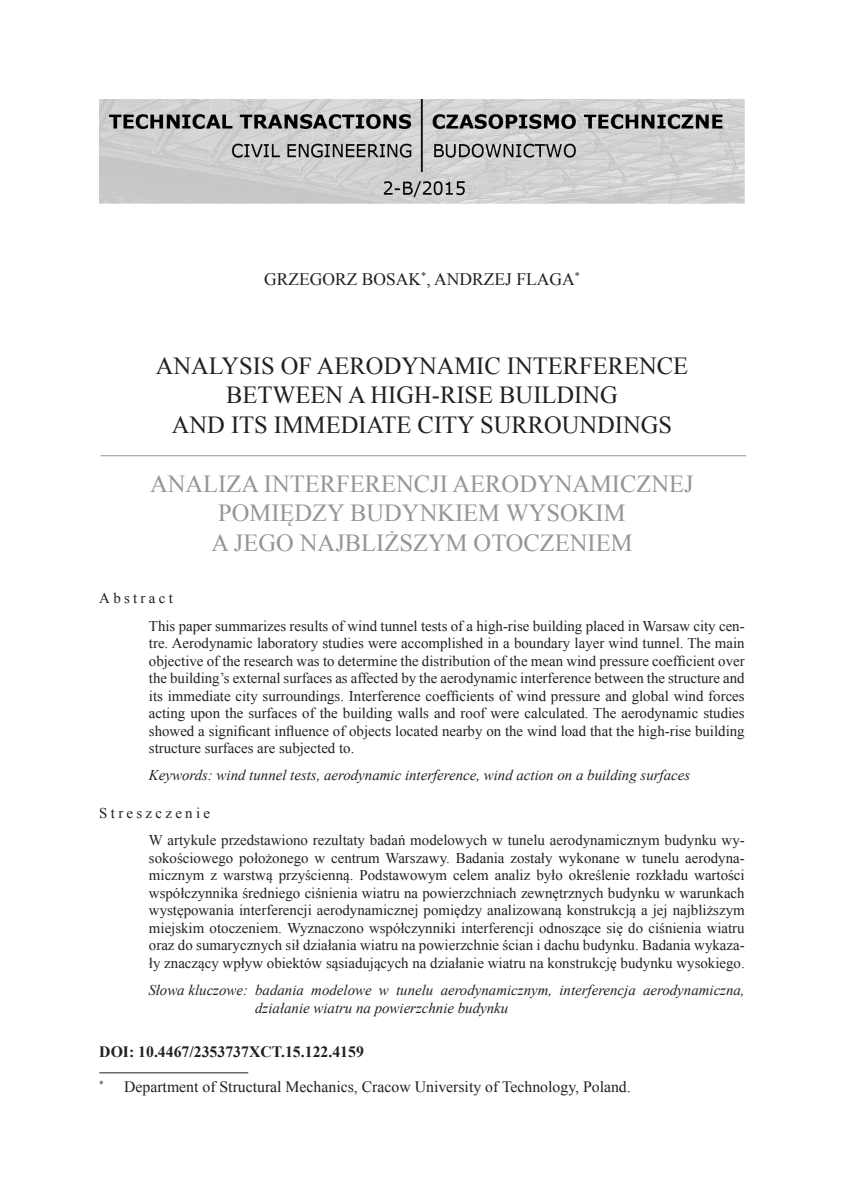
<style>
.page{position:relative;width:844px;height:1191px;background:#fff}
.page>*{position:absolute;margin:0;border:0;box-sizing:border-box;transform-origin:0 0}
.t1{font:24.5px/29.4px "Times New Roman";color:#231f20}
.t2{font:24.5px/29.4px "Times New Roman";color:#939598}
.t3{font:17.5px "Times New Roman";color:#231f20}
.t4{font:15.75px "Times New Roman";color:#231f20}
.t5{font:700 15.75px "Times New Roman";color:#231f20}
.t6{font:14.88px/17.5px "Times New Roman";color:#231f20;text-align:justify}
.t7{font:italic 14.88px/17.5px "Times New Roman";color:#231f20}
.t8{font:14.88px/27.5px "Times New Roman";letter-spacing:.22em;color:#231f20}
.t9{font:10.15px "Times New Roman";color:#231f20}
</style>
<div class="page">
<hr style="left:99px;top:1072px;width:149px;height:1px;background:#231f20">
<hr style="left:100px;top:455px;width:645px;height:1px;background:#939598">
<img style="left:99px;top:99px;width:645px;height:105px">
<p class="t3" style="left:264px;top:267px;width:220px">GRZEGORZ BOSAK<sup>*</sup>, andrze</p>
<p class="t3" style="left:505px;top:267px;width:46px">j Flaga</p>
<p class="t9" style="left:574px;top:269px;width:7px">*</p>
<h1 class="t1" style="left:156px;top:351px;width:179px">Analysis of aero</h1>
<h1 class="t1" style="left:383px;top:351px;width:181px">dynamic interfere</h1>
<h1 class="t1" style="left:639px;top:351px;width:46px">nce</h1>
<h1 class="t1" style="left:172px;top:380px;width:442px;text-indent:54px">between A high-rise building and its immediate city surro</h1>
<h1 class="t1" style="left:561px;top:409px;width:95px">undings</h1>
<h1 class="t2" style="left:150px;top:469px;width:171px">Analiza interfere</h1>
<h1 class="t2" style="left:396px;top:469px;width:74px">ncji aero</h1>
<h1 class="t2" style="left:211px;top:469px;width:483px;text-indent:308px">dynamicznej pomiędzy budynkiem wysokim<br>a jego najbliższym otoczeniem</h1>
<p class="t6" style="left:149px;top:584px;width:597px;line-height:27.5px;text-indent:-50px">Abstract<br>This paper summarizes results of wind tunnel tests of a high-rise building placed in Warsaw city cen-</p>
<p class="t6" style="left:149px;top:634px;width:597px">tre. Aerodynamic laboratory studies were accomplished in a boundary layer wind tunnel. The main objective of the research was to determine the distribution of the mean wind pressure coefficient over the building’s external surfaces as affected by the aerodynamic interference between the structure and its immediate city surroundings. Interference coefficients of wind pressure and global wind forces acting upon the surfaces of the building walls and roof were calculated. The aerodynamic studies showed a significant influence of objects located nearby on the wind load that the high-rise building structure surfaces are subjected to.</p>
<p class="t7" style="left:149px;top:766px;width:542px">Keywords: wind tunnel tests, aerodynamic interference, wind action on a building surfaces</p>
<p class="t8" style="left:149px;top:799px;width:597px;text-indent:-50px">Streszczenie<br>W artykule przedstawiono rezultaty badań modelowych w tunelu aerodynamicznym budynku wy-</p>
<p class="t6" style="left:149px;top:848px;width:597px">sokościowego położonego w centrum Warszawy. Badania zostały wykonane w tunelu aerodyna&shy;micznym z warstwą przyścienną. Podstawowym celem analiz było określenie rozkładu wartości współczynnika średniego ciśnienia wiatru na powierzchniach zewnętrznych budynku w warunkach występowania interferencji aerodynamicznej pomiędzy analizowaną konstrukcją a jej najbliższym miejskim otoczeniem. Wyznaczono współczynniki interferencji odnoszące się do ciśnienia wiatru oraz do sumarycznych sił działania wiatru na powierzchnie ścian i dachu budynku. Badania wykaza&shy;ły znaczący wpływ obiektów sąsiadujących na działanie wiatru na konstrukcję budynku wysokiego.</p>
<p class="t7" style="left:255px;top:981px;width:491px;text-indent:-107px">Słowa kluczowe: badania modelowe w tunelu aerodynamicznym, interferencja aerodynamiczna, działanie wiatru na powierzchnie budynku</p>
<p class="t5" style="left:99px;top:1040px;width:266px">DOI: 10.4467/2353737XCT.15.122.4159</p>
<p class="t4" style="left:99px;top:1075px;width:533px"><sup>*</sup> D epartment of Structural Mechanics, Cracow University of Technology, Poland.</p>
</div>
